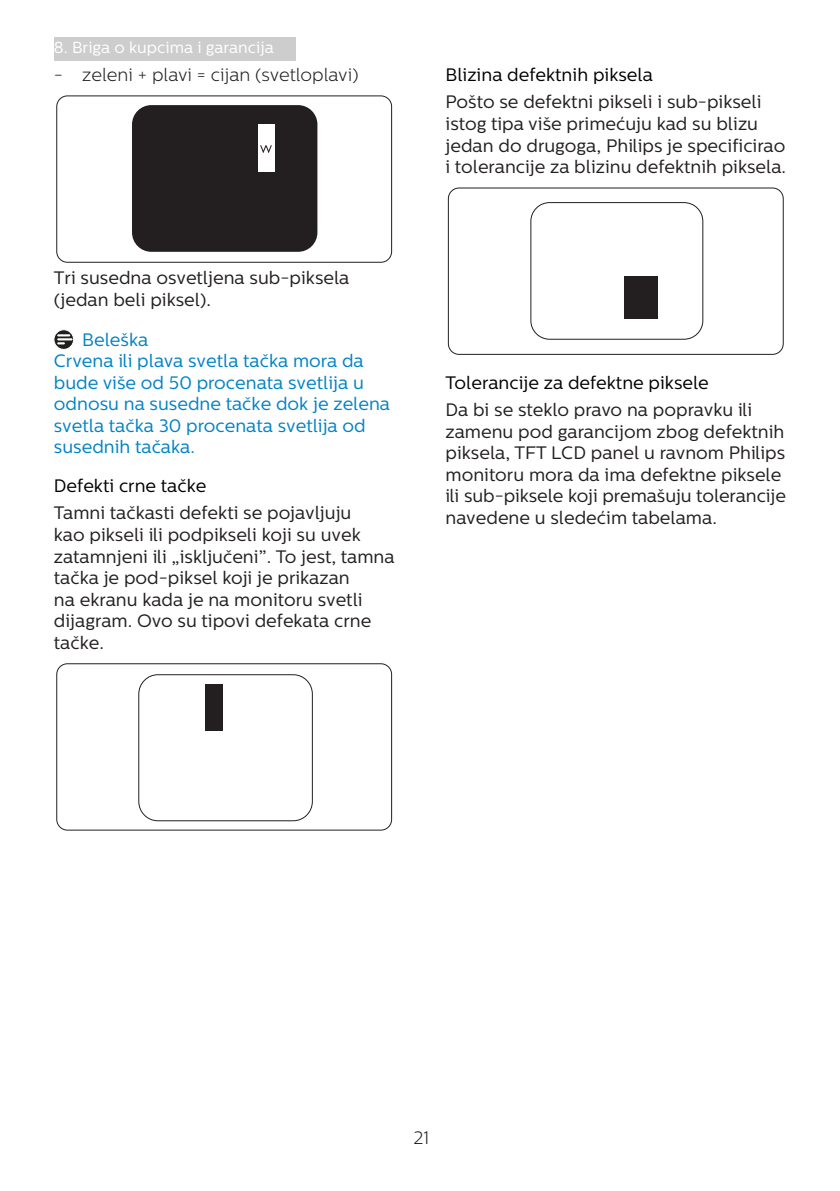
<style>
.page{position:relative;width:840px;height:1191px;background:#fff}
.page>*{position:absolute;margin:0;border:0;box-sizing:border-box;transform-origin:0 0}
.chapter-paragraph{font:18px/21.6px "Centrale Sans";color:#231f20}
.Note_body{font:18px/21.6px "Centrale Sans";color:#0082c5}
.Heading_3{font:18px "Centrale Sans";color:#000}
.t1{font:300 18px "Centrale Sans";color:#231f20}
.Heading_4_blue{font:18px "Centrale Sans";color:#0082c5}
.t2{font:16px "Centrale Sans";color:#fff}
</style>
<div class="page">
<div style="left:54px;top:37px;width:242px;height:24px;background:#cdcdcd"></div>
<div style="left:448px;top:188px;width:335px;height:166px;border:1px solid #231f20;border-radius:11px"></div>
<div style="left:530px;top:202px;width:172px;height:137px;border:1px solid #231f20;border-radius:19px"></div>
<div style="left:624px;top:276px;width:33px;height:43px;background:#231f20"></div>
<div style="left:56px;top:96px;width:335px;height:166px;border:1px solid #231f20;border-radius:11px"></div>
<div style="left:132px;top:105px;width:185px;height:147px;background:#231f20;border-radius:19px"></div>
<div style="left:258px;top:124px;width:16px;height:48px;background:#fff"></div>
<svg style="left:260px;top:145px;width:12px;height:8px"></svg>
<svg style="left:54px;top:330px;width:20px;height:19px"></svg>
<div style="left:54px;top:330px;width:20px;height:19px;border:1px solid #fff;border-radius:50%"></div>
<svg style="left:58px;top:334px;width:13px;height:10px"></svg>
<div style="left:56px;top:663px;width:335px;height:167px;border:1px solid #231f20;border-radius:11px"></div>
<div style="left:138px;top:674px;width:174px;height:147px;border:1px solid #231f20;border-radius:19px"></div>
<div style="left:205px;top:684px;width:18px;height:46px;background:#231f20"></div>
<p class="t2" style="left:54px;top:38px;width:221px">8. Briga o kupcima i garancija</p>
<p class="t1" style="left:54px;top:65px;width:306px">- zeleni + plavi = cijan (svetloplavi)</p>
<p class="chapter-paragraph" style="left:54px;top:267px;width:297px">Tri susedna osvetljena sub-piksela (jedan beli piksel).</p>
<p class="Heading_4_blue" style="left:82px;top:329px;width:67px">Beleška</p>
<p class="Note_body" style="left:54px;top:350px;width:337px">Crvena ili plava svetla tačka mora da bude više od 50 procenata svetlija u odnosu na susedne tačke dok je zelena svetla tačka 30 procenata svetlija od susednih tačaka.</p>
<p class="Heading_3" style="left:54px;top:475px;width:154px">Defekti crne tačke</p>
<p class="chapter-paragraph" style="left:54px;top:502px;width:342px">Tamni tačkasti defekti se pojavljuju<br>kao pikseli ili podpikseli koji su uvek zatamnjeni ili „isključeni”. To jest, tamna tačka je pod-piksel koji je prikazan<br>na ekranu kada je na monitoru svetli dijagram. Ovo su tipovi defekata crne tačke.</p>
<p class="Heading_3" style="left:445px;top:64px;width:209px">Blizina defektnih piksela</p>
<p class="chapter-paragraph" style="left:445px;top:91px;width:342px">Pošto se defektni pikseli i sub-pikseli istog tipa više primećuju kad su blizu jedan do drugoga, Philips je specificirao i tolerancije za blizinu defektnih piksela.</p>
<p class="Heading_3" style="left:445px;top:372px;width:265px">Tolerancije za defektne piksele</p>
<p class="chapter-paragraph" style="left:445px;top:399px;width:342px">Da bi se steklo pravo na popravku ili zamenu pod garancijom zbog defektnih piksela, TFT LCD panel u ravnom Philips monitoru mora da ima defektne piksele ili sub-piksele koji premašuju tolerancije navedene u sledećim tabelama.</p>
<p class="t1" style="left:413px;top:1127px;width:17px">21</p>
</div>
